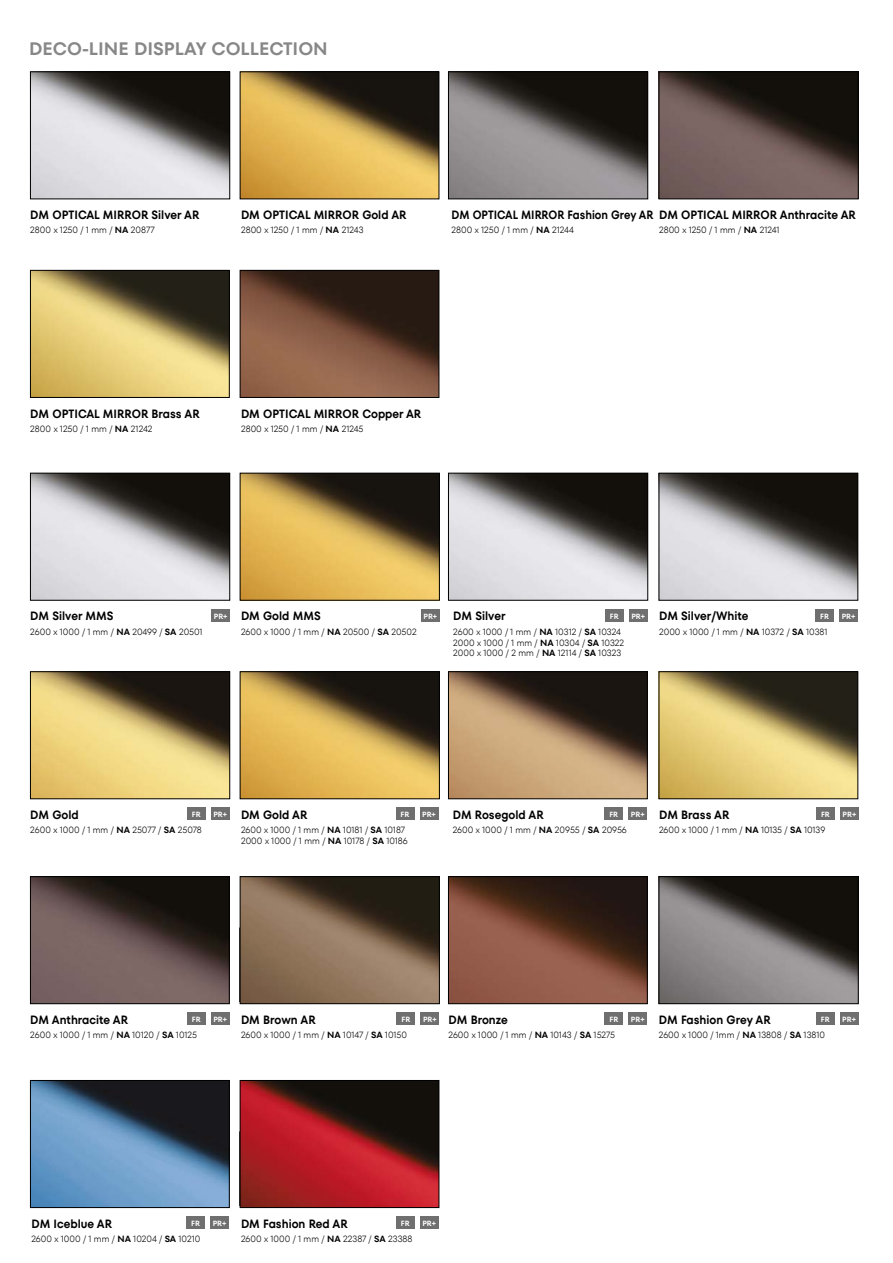
<style>
.page{position:relative;width:893px;height:1263px;background:#fff}
.page>*{position:absolute;margin:0;border:0;box-sizing:border-box;transform-origin:0 0}
.t1{font:600 18px "TT Fors";color:#878787}
.t2{font:600 12px "TT Fors";color:#000;scale:.93 1}
.t3{font:600 12px "TT Fors";color:#000;scale:.89 1}
.t4{font:300 9px/10.8px "TT Fors";color:#000}
.t5{font:600 7.5px "TT Fors";color:#fff}
.s1{font-weight:600}
</style>
<div class="page">
<div style="left:816px;top:807px;width:19px;height:13px;background:#706f6f"></div>
<div style="left:840px;top:807px;width:19px;height:13px;background:#706f6f"></div>
<div style="left:397px;top:1012px;width:18px;height:13px;background:#706f6f"></div>
<div style="left:421px;top:1012px;width:18px;height:13px;background:#706f6f"></div>
<div style="left:816px;top:1012px;width:18px;height:13px;background:#706f6f"></div>
<div style="left:840px;top:1012px;width:18px;height:13px;background:#706f6f"></div>
<div style="left:186px;top:1216px;width:19px;height:13px;background:#706f6f"></div>
<div style="left:210px;top:1216px;width:19px;height:13px;background:#706f6f"></div>
<div style="left:605px;top:1012px;width:18px;height:13px;background:#706f6f"></div>
<div style="left:629px;top:1012px;width:18px;height:13px;background:#706f6f"></div>
<div style="left:605px;top:609px;width:18px;height:12px;background:#706f6f"></div>
<div style="left:629px;top:609px;width:18px;height:12px;background:#706f6f"></div>
<div style="left:815px;top:609px;width:19px;height:12px;background:#706f6f"></div>
<div style="left:839px;top:609px;width:19px;height:12px;background:#706f6f"></div>
<div style="left:605px;top:807px;width:18px;height:13px;background:#706f6f"></div>
<div style="left:396px;top:807px;width:18px;height:13px;background:#706f6f"></div>
<div style="left:420px;top:807px;width:18px;height:13px;background:#706f6f"></div>
<div style="left:629px;top:807px;width:18px;height:13px;background:#706f6f"></div>
<div style="left:187px;top:1012px;width:18px;height:13px;background:#706f6f"></div>
<div style="left:211px;top:1012px;width:18px;height:13px;background:#706f6f"></div>
<div style="left:187px;top:807px;width:18px;height:13px;background:#706f6f"></div>
<div style="left:211px;top:807px;width:18px;height:13px;background:#706f6f"></div>
<div style="left:396px;top:1216px;width:18px;height:13px;background:#706f6f"></div>
<div style="left:420px;top:1216px;width:18px;height:13px;background:#706f6f"></div>
<div style="left:421px;top:609px;width:19px;height:12px;background:#706f6f"></div>
<div style="left:211px;top:609px;width:19px;height:12px;background:#706f6f"></div>
<img style="left:32px;top:74px;width:196px;height:123px">
<div style="left:30px;top:72px;width:200px;height:127px;border:1px solid #000"></div>
<img style="left:242px;top:74px;width:195px;height:123px">
<div style="left:240px;top:72px;width:199px;height:127px;border:1px solid #000"></div>
<img style="left:661px;top:74px;width:195px;height:123px">
<div style="left:659px;top:72px;width:199px;height:127px;border:1px solid #000"></div>
<img style="left:450px;top:74px;width:196px;height:123px">
<div style="left:448px;top:72px;width:200px;height:127px;border:1px solid #000"></div>
<img style="left:661px;top:673px;width:195px;height:124px">
<div style="left:659px;top:671px;width:199px;height:128px;border:1px solid #000"></div>
<img style="left:450px;top:878px;width:195px;height:124px">
<div style="left:448px;top:876px;width:199px;height:128px;border:1px solid #000"></div>
<img style="left:32px;top:1082px;width:195px;height:124px">
<div style="left:30px;top:1080px;width:199px;height:128px;border:1px solid #000"></div>
<img style="left:661px;top:878px;width:195px;height:124px">
<div style="left:659px;top:876px;width:199px;height:128px;border:1px solid #000"></div>
<img style="left:242px;top:878px;width:196px;height:124px">
<div style="left:240px;top:876px;width:200px;height:128px;border:1px solid #000"></div>
<img style="left:32px;top:878px;width:195px;height:124px">
<div style="left:30px;top:876px;width:199px;height:128px;border:1px solid #000"></div>
<img style="left:242px;top:475px;width:196px;height:123px">
<div style="left:240px;top:473px;width:200px;height:127px;border:1px solid #000"></div>
<img style="left:32px;top:475px;width:196px;height:123px">
<div style="left:30px;top:473px;width:200px;height:127px;border:1px solid #000"></div>
<img style="left:661px;top:475px;width:195px;height:123px">
<div style="left:659px;top:473px;width:199px;height:127px;border:1px solid #000"></div>
<img style="left:450px;top:475px;width:196px;height:123px">
<div style="left:448px;top:473px;width:200px;height:127px;border:1px solid #000"></div>
<img style="left:450px;top:673px;width:195px;height:124px">
<div style="left:448px;top:671px;width:199px;height:128px;border:1px solid #000"></div>
<img style="left:242px;top:673px;width:196px;height:124px">
<div style="left:240px;top:671px;width:200px;height:128px;border:1px solid #000"></div>
<img style="left:32px;top:673px;width:196px;height:124px">
<div style="left:30px;top:671px;width:200px;height:128px;border:1px solid #000"></div>
<img style="left:32px;top:272px;width:195px;height:124px">
<div style="left:30px;top:270px;width:199px;height:128px;border:1px solid #000"></div>
<img style="left:242px;top:272px;width:195px;height:124px">
<div style="left:240px;top:270px;width:199px;height:128px;border:1px solid #000"></div>
<img style="left:242px;top:1082px;width:195px;height:124px">
<div style="left:240px;top:1080px;width:199px;height:128px;border:1px solid #000"></div>
<h1 class="t1" style="left:29px;top:37px;width:300px">DECO-LINE DISPLAY COLLECTION</h1>
<h2 class="t2" style="left:30px;top:208px;width:183px">DM OPTICAL MIRROR Silver AR</h2>
<p class="t4" style="left:30px;top:225px;width:126px">2800 x 1250 / 1 mm / <span class="s1">NA</span> 20877</p>
<h2 class="t2" style="left:241px;top:208px;width:179px">DM OPTICAL MIRROR Gold AR</h2>
<p class="t4" style="left:241px;top:225px;width:124px">2800 x 1250 / 1 mm / <span class="s1">NA</span> 21243</p>
<h2 class="t3" style="left:451px;top:208px;width:228px">DM OPTICAL MIRROR Fashion Grey AR</h2>
<p class="t4" style="left:451px;top:225px;width:124px">2800 x 1250 / 1 mm / <span class="s1">NA</span> 21244</p>
<h2 class="t2" style="left:659px;top:208px;width:213px">DM OPTICAL MIRROR Anthracite AR</h2>
<p class="t4" style="left:659px;top:225px;width:122px">2800 x 1250 / 1 mm / <span class="s1">NA</span> 21241</p>
<h2 class="t2" style="left:30px;top:406px;width:184px">DM OPTICAL MIRROR Brass AR</h2>
<p class="t4" style="left:30px;top:423px;width:124px">2800 x 1250 / 1 mm / <span class="s1">NA</span> 21242</p>
<h2 class="t2" style="left:241px;top:406px;width:195px">DM OPTICAL MIRROR Copper AR</h2>
<p class="t4" style="left:241px;top:423px;width:124px">2800 x 1250 / 1 mm / <span class="s1">NA</span> 21245</p>
<h2 class="t2" style="left:30px;top:609px;width:91px">DM Silver MMS</h2>
<p class="t4" style="left:30px;top:626px;width:174px">2600 x 1000 / 1 mm / <span class="s1">NA</span> 20499 / <span class="s1">SA</span> 20501</p>
<h2 class="t2" style="left:241px;top:609px;width:87px">DM Gold MMS</h2>
<p class="t4" style="left:241px;top:626px;width:177px">2600 x 1000 / 1 mm / <span class="s1">NA</span> 20500 / <span class="s1">SA</span> 20502</p>
<p class="t5" style="left:214px;top:612px;width:15px">PR+</p>
<p class="t5" style="left:423px;top:612px;width:15px">PR+</p>
<h2 class="t2" style="left:659px;top:609px;width:98px">DM Silver/White</h2>
<p class="t4" style="left:659px;top:626px;width:170px">2000 x 1000 / 1 mm / <span class="s1">NA</span> 10372 / <span class="s1">SA</span> 10381</p>
<h2 class="t2" style="left:453px;top:609px;width:58px">DM Silver</h2>
<p class="t4" style="left:453px;top:626px;width:173px">2600 x 1000 / 1 mm / <span class="s1">NA</span> 10312 / <span class="s1">SA</span> 10324<br>2000 x 1000 / 1 mm / <span class="s1">NA</span> 10304 / <span class="s1">SA</span> 10322<br>2000 x 1000 / 2 mm / <span class="s1">NA</span> 12114 / <span class="s1">SA</span> 10323</p>
<p class="t5" style="left:610px;top:612px;width:10px">FR</p>
<p class="t5" style="left:631px;top:612px;width:15px">PR+</p>
<p class="t5" style="left:820px;top:612px;width:10px">FR</p>
<p class="t5" style="left:842px;top:612px;width:15px">PR+</p>
<h2 class="t2" style="left:30px;top:807px;width:54px">DM Gold</h2>
<p class="t4" style="left:30px;top:825px;width:173px">2600 x 1000 / 1 mm / <span class="s1">NA</span> 25077 / <span class="s1">SA</span> 25078</p>
<p class="t5" style="left:192px;top:810px;width:10px">FR</p>
<p class="t5" style="left:213px;top:810px;width:15px">PR+</p>
<h2 class="t2" style="left:241px;top:807px;width:73px">DM Gold AR</h2>
<p class="t4" style="left:241px;top:825px;width:168px">2600 x 1000 / 1 mm / <span class="s1">NA</span> 10181 / <span class="s1">SA</span> 10187<br>2000 x 1000 / 1 mm / <span class="s1">NA</span> 10178 / <span class="s1">SA</span> 10186</p>
<h2 class="t2" style="left:453px;top:807px;width:99px">DM Rosegold AR</h2>
<p class="t4" style="left:453px;top:825px;width:176px">2600 x 1000 / 1 mm / <span class="s1">NA</span> 20955 / <span class="s1">SA</span> 20956</p>
<p class="t5" style="left:401px;top:810px;width:10px">FR</p>
<p class="t5" style="left:422px;top:810px;width:15px">PR+</p>
<p class="t5" style="left:609px;top:810px;width:10px">FR</p>
<p class="t5" style="left:631px;top:810px;width:15px">PR+</p>
<h2 class="t2" style="left:659px;top:807px;width:77px">DM Brass AR</h2>
<p class="t4" style="left:659px;top:825px;width:168px">2600 x 1000 / 1 mm / <span class="s1">NA</span> 10135 / <span class="s1">SA</span> 10139</p>
<p class="t5" style="left:821px;top:810px;width:10px">FR</p>
<p class="t5" style="left:842px;top:810px;width:15px">PR+</p>
<h2 class="t2" style="left:30px;top:1012px;width:107px">DM Anthracite AR</h2>
<p class="t4" style="left:30px;top:1030px;width:168px">2600 x 1000 / 1 mm / <span class="s1">NA</span> 10120 / <span class="s1">SA</span> 10125</p>
<p class="t5" style="left:192px;top:1015px;width:10px">FR</p>
<p class="t5" style="left:213px;top:1015px;width:15px">PR+</p>
<h2 class="t2" style="left:659px;top:1012px;width:122px">DM Fashion Grey AR</h2>
<p class="t4" style="left:659px;top:1030px;width:168px">2600 x 1000 / 1mm / <span class="s1">NA</span> 13808 / <span class="s1">SA</span> 13810</p>
<h2 class="t2" style="left:241px;top:1012px;width:82px">DM Brown AR</h2>
<p class="t4" style="left:241px;top:1030px;width:168px">2600 x 1000 / 1 mm / <span class="s1">NA</span> 10147 / <span class="s1">SA</span> 10150</p>
<h2 class="t2" style="left:449px;top:1012px;width:65px">DM Bronze</h2>
<p class="t4" style="left:449px;top:1030px;width:168px">2600 x 1000 / 1 mm / <span class="s1">NA</span> 10143 / <span class="s1">SA</span> 15275</p>
<p class="t5" style="left:401px;top:1015px;width:10px">FR</p>
<p class="t5" style="left:423px;top:1015px;width:15px">PR+</p>
<p class="t5" style="left:821px;top:1015px;width:10px">FR</p>
<p class="t5" style="left:842px;top:1015px;width:15px">PR+</p>
<p class="t5" style="left:609px;top:1015px;width:10px">FR</p>
<p class="t5" style="left:631px;top:1015px;width:15px">PR+</p>
<h2 class="t2" style="left:31px;top:1216px;width:88px">DM Iceblue AR</h2>
<p class="t4" style="left:31px;top:1233px;width:171px">2600 x 1000 / 1 mm / <span class="s1">NA</span> 10204 / <span class="s1">SA</span> 10210</p>
<p class="t5" style="left:191px;top:1219px;width:10px">FR</p>
<p class="t5" style="left:213px;top:1219px;width:15px">PR+</p>
<h2 class="t2" style="left:241px;top:1216px;width:116px">DM Fashion Red AR</h2>
<p class="t4" style="left:241px;top:1233px;width:173px">2600 x 1000 / 1 mm / <span class="s1">NA</span> 22387 / <span class="s1">SA</span> 23388</p>
<p class="t5" style="left:401px;top:1219px;width:10px">FR</p>
<p class="t5" style="left:422px;top:1219px;width:15px">PR+</p>
</div>
